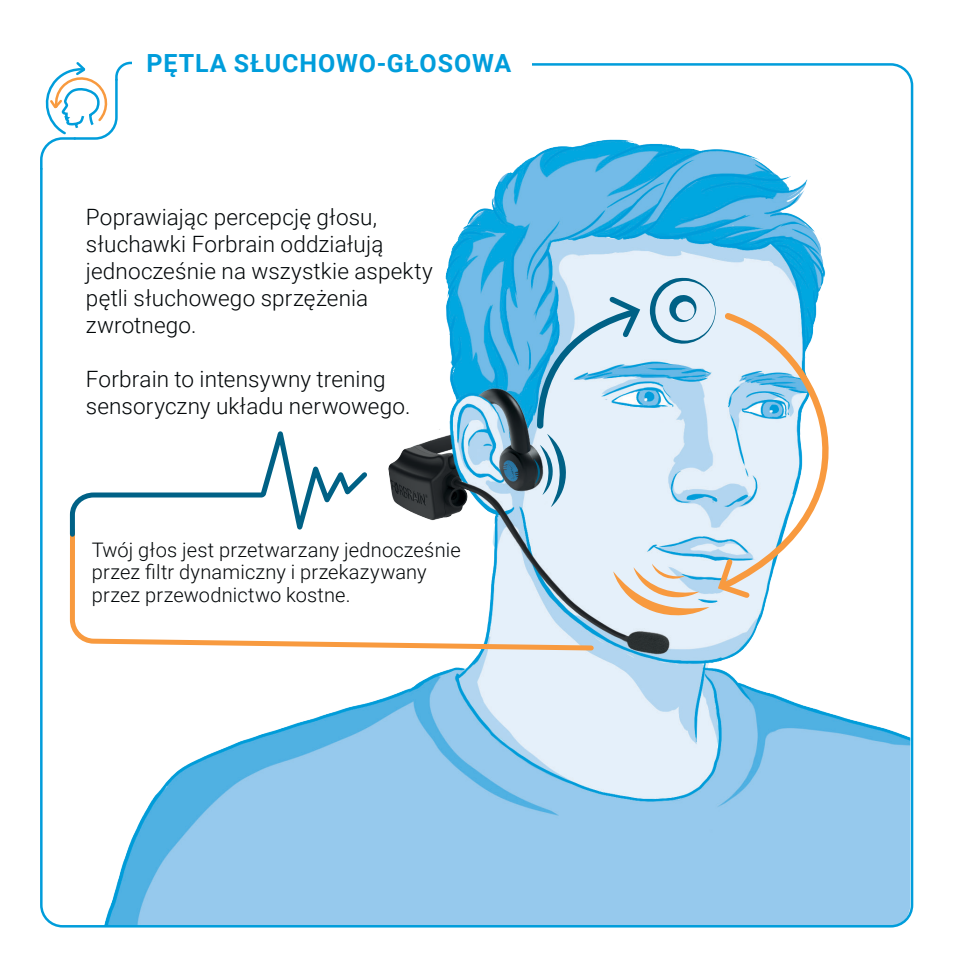
<style>
.page{position:relative;width:954px;height:978px;background:#fff}
.page>*{position:absolute;margin:0;border:0;box-sizing:border-box;transform-origin:0 0}
.t1{font:700 25px "Roboto";letter-spacing:.035em;color:#009ddb}
.t2{font:300 22.5px/27px "Roboto";letter-spacing:.005em;color:#020608}
.t3{font:300 20px/22.5px "Roboto";letter-spacing:.01em;color:#020608}
</style>
<div class="page">
<img style="left:104px;top:63px;width:806px;height:864px">
<svg style="left:717px;top:308px;width:157px;height:285px"></svg>
<svg style="left:649px;top:278px;width:66px;height:66px;background:#b5d2e2"></svg>
<svg style="left:533px;top:292px;width:110px;height:215px;background:#b6d7ea"></svg>
<svg style="left:613px;top:555px;width:140px;height:61px;background:#dddbd5"></svg>
<div style="left:23px;top:46px;width:119px;height:122px;background:#fff;border-radius:21px"></div>
<div style="left:132px;top:54px;width:399px;height:18px;background:#fff"></div>
<svg style="left:40px;top:61px;width:95px;height:110px"></svg>
<svg style="left:69px;top:526px;width:527px;height:127px"></svg>
<svg style="left:69px;top:430px;width:300px;height:109px"></svg>
<p class="t1" style="left:146px;top:46px;width:366px">PĘTLA SŁUCHOWO-GŁOSOWA</p>
<p class="t2" style="left:86px;top:203px;width:348px">Poprawiając percepcję głosu, słuchawki Forbrain oddziałują jednocześnie na wszystkie aspekty pętli słuchowego sprzężenia zwrotnego.</p>
<p class="t2" style="left:86px;top:365px;width:326px">Forbrain to intensywny trening sensoryczny układu nerwowego.</p>
<p class="t3" style="left:92px;top:537px;width:370px">Twój głos jest przetwarzany jednocześnie przez filtr dynamiczny i przekazywany przez przewodnictwo kostne.</p>
</div>
